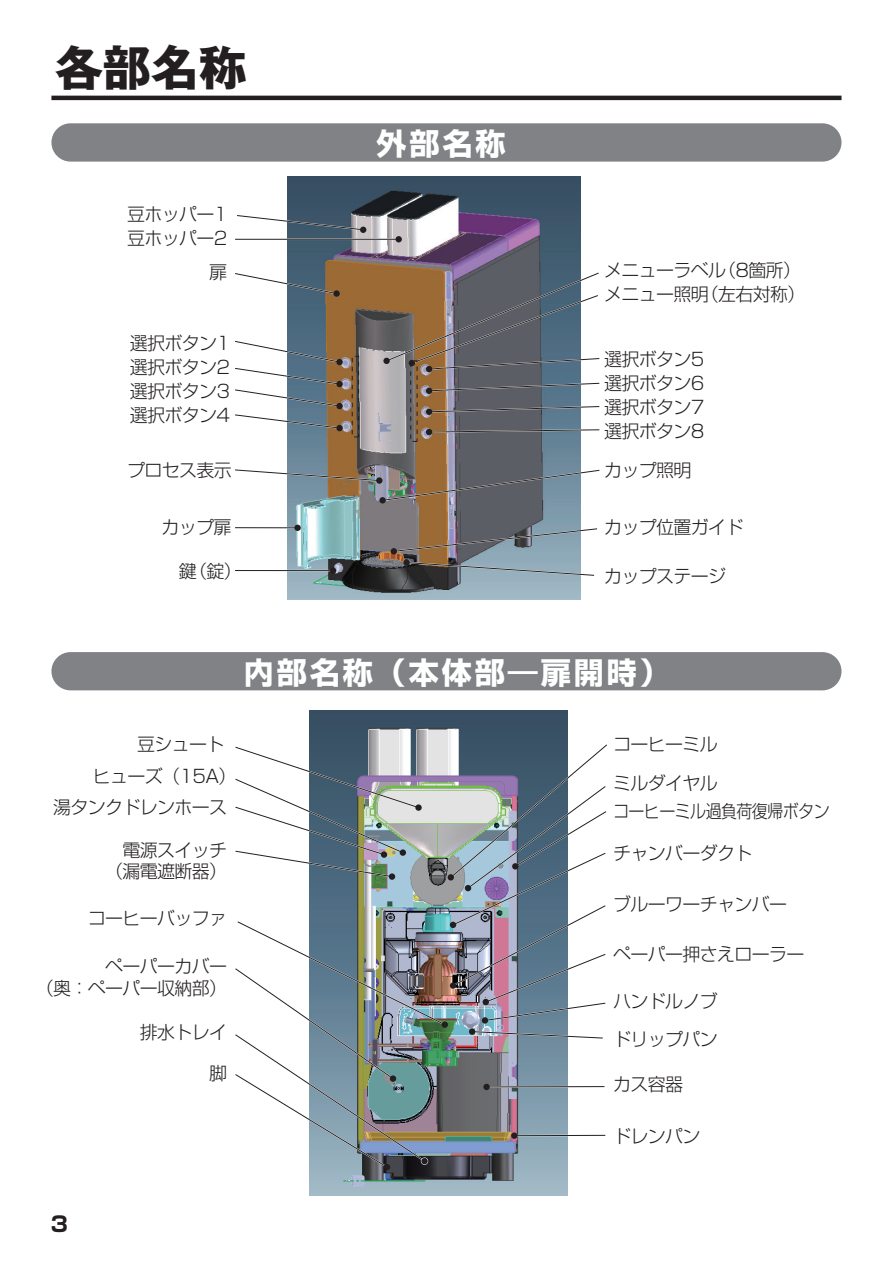
<style>
.page{position:relative;width:893px;height:1263px;background:#fff}
.page>*{position:absolute;margin:0;border:0;box-sizing:border-box;transform-origin:0 0}
.t1{font:700 48px "Gothic MB101 Pro";color:#231f20}
.t2{font:700 30px "Shin Go Pro";letter-spacing:.1em;color:#fff}
.t3{font:700 21px "Shin Go Pro";color:#231f20}
.t4{font:300 18px/24px "Shin Go Pro";letter-spacing:-.035em;color:#231f20}
.t5{font:300 18px "Shin Go Pro";letter-spacing:-.035em;color:#231f20;scale:.89 1}
</style>
<div class="page">
<img style="left:310px;top:710px;width:257px;height:485px">
<img style="left:287px;top:177px;width:294px;height:422px">
<hr style="left:51px;top:96px;width:790px;height:4px;background:#231f20">
<div style="left:51px;top:123px;width:790px;height:39px;background:#808285;border-radius:19px"></div>
<div style="left:51px;top:652px;width:790px;height:38px;background:#808285;border-radius:19px"></div>
<hr style="left:235px;top:239px;width:164px;height:1px;background:#231f20">
<svg style="left:396px;top:236px;width:6px;height:6px"></svg>
<svg style="left:237px;top:214px;width:129px;height:19px"></svg>
<svg style="left:235px;top:272px;width:103px;height:23px"></svg>
<div style="left:333px;top:290px;width:7px;height:7px;background:#231f20;border-radius:50%"></div>
<div style="left:336px;top:359px;width:7px;height:6px;background:#231f20;border-radius:50%"></div>
<div style="left:383px;top:358px;width:7px;height:6px;background:#231f20;border-radius:50%"></div>
<svg style="left:385px;top:271px;width:215px;height:101px"></svg>
<svg style="left:426px;top:382px;width:174px;height:12px"></svg>
<svg style="left:426px;top:405px;width:174px;height:10px"></svg>
<svg style="left:426px;top:428px;width:174px;height:7px"></svg>
<div style="left:379px;top:497px;width:7px;height:6px;background:#231f20;border-radius:50%"></div>
<svg style="left:391px;top:527px;width:207px;height:27px"></svg>
<svg style="left:405px;top:561px;width:190px;height:16px"></svg>
<div style="left:403px;top:559px;width:7px;height:7px;background:#231f20;border-radius:50%"></div>
<div style="left:336px;top:381px;width:7px;height:6px;background:#231f20;border-radius:50%"></div>
<div style="left:336px;top:403px;width:7px;height:6px;background:#231f20;border-radius:50%"></div>
<svg style="left:235px;top:340px;width:106px;height:90px"></svg>
<div style="left:336px;top:425px;width:7px;height:6px;background:#231f20;border-radius:50%"></div>
<svg style="left:235px;top:468px;width:365px;height:34px"></svg>
<div style="left:376px;top:477px;width:6px;height:7px;background:#231f20;border-radius:50%"></div>
<hr style="left:235px;top:527px;width:63px;height:2px;background:#fff">
<hr style="left:235px;top:527px;width:63px;height:1px;background:#231f20">
<div style="left:294px;top:525px;width:7px;height:6px;background:#231f20;border-radius:50%"></div>
<hr style="left:235px;top:570px;width:98px;height:1px;background:#231f20">
<div style="left:330px;top:567px;width:6px;height:7px;background:#231f20;border-radius:50%"></div>
<svg style="left:235px;top:743px;width:372px;height:427px"></svg>
<div style="left:421px;top:1157px;width:7px;height:8px;border:1px solid #fff;border-radius:50%"></div>
<div style="left:421px;top:1158px;width:7px;height:6px;background:#231f20;border-radius:50%"></div>
<div style="left:410px;top:360px;width:7px;height:82px;border:1px dashed #231f20"></div>
<div style="left:352px;top:356px;width:7px;height:81px;border:1px dashed #231f20"></div>
<p class="t1" style="left:55px;top:28px;width:194px">各部名称</p>
<p class="t4" style="left:127px;top:199px;width:102px">豆ホッパー1</p>
<p class="t4" style="left:127px;top:224px;width:102px">豆ホッパー2</p>
<p class="t4" style="left:209px;top:258px;width:19px">扉</p>
<p class="t4" style="left:130px;top:329px;width:102px;text-align:justify">選択ボタン1選択ボタン2選択ボタン3選択ボタン4</p>
<p class="t4" style="left:127px;top:455px;width:106px">プロセス表示</p>
<p class="t4" style="left:162px;top:512px;width:72px">カップ扉</p>
<p class="t4" style="left:179px;top:557px;width:64px">鍵（錠）</p>
<p class="t2" style="left:376px;top:120px;width:130px">外部名称</p>
<p class="t4" style="left:604px;top:256px;width:203px">メニューラベル（8箇所）メニュー照明（左右対称）</p>
<p class="t4" style="left:604px;top:344px;width:102px;text-align:justify">選択ボタン5選択ボタン6選択ボタン7選択ボタン8</p>
<p class="t4" style="left:604px;top:455px;width:89px">カップ照明</p>
<p class="t4" style="left:604px;top:512px;width:141px">カップ位置ガイド</p>
<p class="t4" style="left:604px;top:562px;width:124px">カップステージ</p>
<p class="t2" style="left:244px;top:648px;width:427px">内部名称（本体部―扉開時）</p>
<p class="t4" style="left:93px;top:725px;width:145px;line-height:32px;text-indent:44px">豆シュートヒューズ（15A）</p>
<p class="t4" style="left:613px;top:729px;width:106px">コーヒーミル</p>
<p class="t5" style="left:613px;top:796px;width:245px">コーヒーミル過負荷復帰ボタン</p>
<p class="t4" style="left:613px;top:769px;width:106px">ミルダイヤル</p>
<p class="t4" style="left:53px;top:793px;width:176px">湯タンクドレンホース</p>
<p class="t4" style="left:105px;top:837px;width:124px;line-height:21.6px;text-align:right">電源スイッチ（漏電遮断器）</p>
<p class="t4" style="left:88px;top:904px;width:141px">コーヒーバッファ</p>
<p class="t4" style="left:36px;top:953px;width:193px;line-height:21.6px;text-align:right">ペーパーカバー<br>（奥：ペーパー収納部）</p>
<p class="t4" style="left:140px;top:1018px;width:89px">排水トレイ</p>
<p class="t4" style="left:209px;top:1059px;width:19px">脚</p>
<p class="t3" style="left:51px;top:1207px;width:19px">3</p>
<p class="t4" style="left:613px;top:838px;width:141px">チャンバーダクト</p>
<p class="t4" style="left:613px;top:890px;width:176px">ブルーワーチャンバー</p>
<p class="t4" style="left:613px;top:940px;width:193px">ペーパー押さえローラー</p>
<p class="t4" style="left:613px;top:980px;width:106px;line-height:38.2px">ハンドルノブドリップパン</p>
<p class="t4" style="left:613px;top:1070px;width:72px">カス容器</p>
<p class="t4" style="left:613px;top:1122px;width:89px">ドレンパン</p>
</div>
